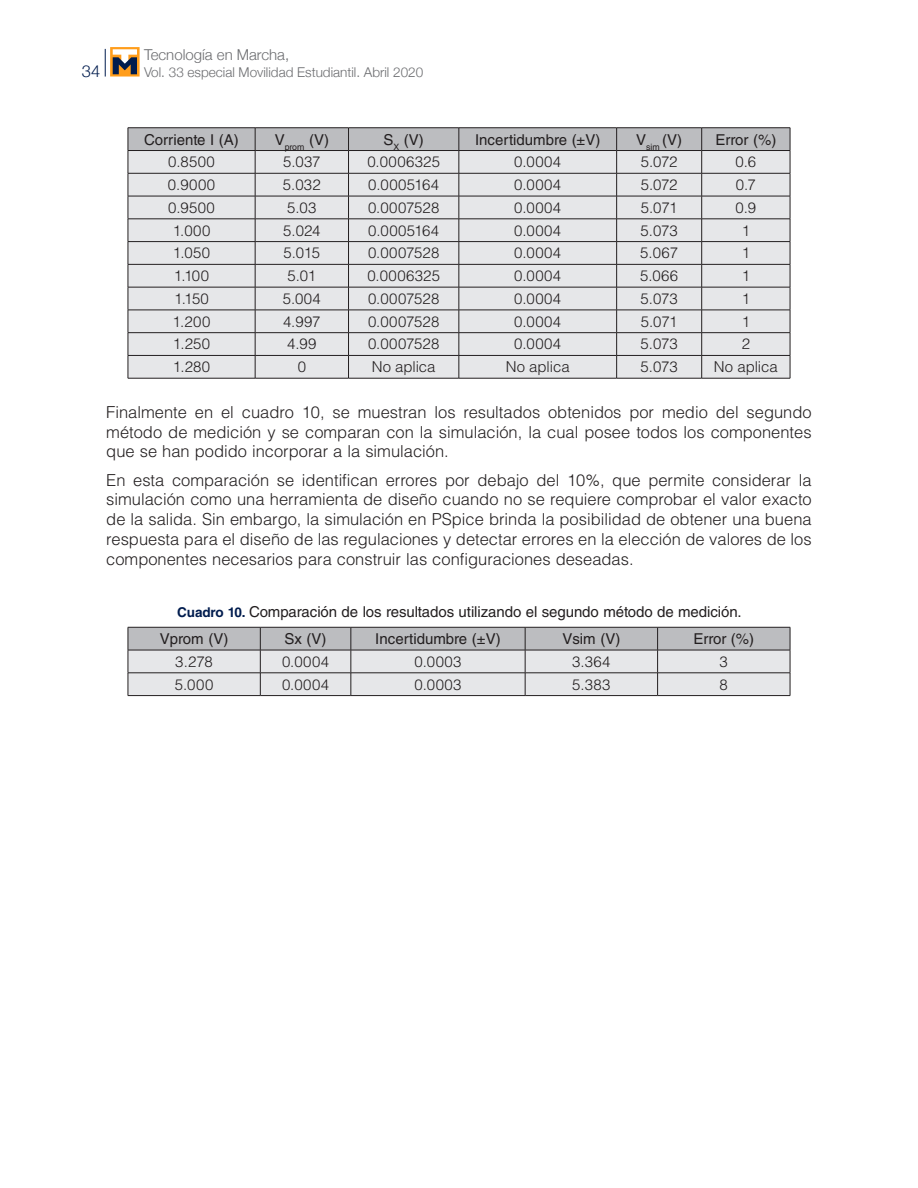
<style>
.page{position:relative;width:918px;height:1188px;background:#fff}
.page>*{position:absolute;margin:0;border:0;box-sizing:border-box;transform-origin:0 0}
._6texto{font:300 16.5px/19.8px "Helvetica LT Std";color:#231f20;text-align:justify}
.t1{font:300 16.5px "Helvetica Neue";color:#001c4e}
.Textos_tablas{font:300 15px "Helvetica LT Std";letter-spacing:.02em;color:#231f20}
.Titulos_celda_superi{font:15px "Helvetica LT Std";color:#231f20}
._9tituloscuadros1{font:15px "Helvetica LT Std";letter-spacing:-.005em;color:#231f20}
.Textos_tablas-2{font:300 15px "Helvetica LT Std";color:#231f20}
.Textos_tablas-3{font:300 15px "Helvetica LT Std";letter-spacing:-.005em;color:#231f20}
.t2{font:300 15px "Helvetica Neue";color:#6c6d70}
.t3{font:300 13.5px "Helvetica Neue";color:#6c6d70}
.s1{font-weight:700;font-size:13.5px;color:#001c4e}
</style>
<div class="page">
<svg style="left:105px;top:49px;width:1px;height:28px"></svg>
<svg style="left:110px;top:47px;width:30px;height:30px"></svg>
<svg style="left:113px;top:49px;width:24px;height:25px"></svg>
<hr style="left:128px;top:378px;width:127px;height:1px;background:#231f20">
<hr style="left:255px;top:378px;width:94px;height:1px;background:#231f20">
<hr style="left:349px;top:378px;width:110px;height:1px;background:#231f20">
<hr style="left:459px;top:378px;width:158px;height:1px;background:#231f20">
<hr style="left:617px;top:378px;width:85px;height:1px;background:#231f20">
<hr style="left:702px;top:378px;width:88px;height:1px;background:#231f20">
<hr style="left:128px;top:127px;width:127px;height:1px;background:#231f20">
<hr style="left:255px;top:127px;width:94px;height:1px;background:#231f20">
<hr style="left:349px;top:127px;width:110px;height:1px;background:#231f20">
<hr style="left:459px;top:127px;width:158px;height:1px;background:#231f20">
<hr style="left:617px;top:127px;width:85px;height:1px;background:#231f20">
<hr style="left:702px;top:127px;width:88px;height:1px;background:#231f20">
<svg style="left:128px;top:128px;width:663px;height:250px;background:#d8d9db"></svg>
<hr style="left:128px;top:150px;width:127px;height:1px;background:#231f20">
<hr style="left:255px;top:150px;width:94px;height:1px;background:#231f20">
<hr style="left:349px;top:150px;width:110px;height:1px;background:#231f20">
<hr style="left:459px;top:150px;width:158px;height:1px;background:#231f20">
<hr style="left:617px;top:150px;width:85px;height:1px;background:#231f20">
<hr style="left:702px;top:150px;width:88px;height:1px;background:#231f20">
<svg style="left:128px;top:627px;width:663px;height:69px;background:#ceced1"></svg>
<hr style="left:128px;top:650px;width:132px;height:1px;background:#231f20">
<hr style="left:260px;top:650px;width:91px;height:1px;background:#231f20">
<hr style="left:351px;top:650px;width:174px;height:1px;background:#231f20">
<hr style="left:525px;top:650px;width:133px;height:1px;background:#231f20">
<hr style="left:658px;top:650px;width:132px;height:1px;background:#231f20">
<p class="t2" style="left:144px;top:43px;width:147px">Tecnología en Marcha,</p>
<p class="t1" style="left:82px;top:57px;width:20px">34</p>
<p class="t3" style="left:144px;top:61px;width:281px">Vol. 33 especial Movilidad Estudiantil. Abril 2020</p>
<p class="Titulos_celda_superi" style="left:144px;top:131px;width:96px">Corriente I (A)</p>
<p class="Titulos_celda_superi" style="left:275px;top:131px;width:56px">V<sub>prom</sub> (V)</p>
<p class="Titulos_celda_superi" style="left:383px;top:131px;width:42px">S<sub>X</sub> (V)</p>
<p class="Titulos_celda_superi" style="left:475px;top:131px;width:127px">Incertidumbre (±V)</p>
<p class="Titulos_celda_superi" style="left:636px;top:131px;width:48px">V<sub>sim</sub> (V)</p>
<p class="Titulos_celda_superi" style="left:715px;top:131px;width:62px">Error (%)</p>
<p class="Textos_tablas" style="left:168px;top:153px;width:48px">0.8500</p>
<p class="Textos_tablas" style="left:283px;top:153px;width:39px">5.037</p>
<p class="Textos_tablas" style="left:367px;top:153px;width:74px">0.0006325</p>
<p class="Textos_tablas" style="left:514px;top:153px;width:49px">0.0004</p>
<p class="Textos_tablas" style="left:641px;top:153px;width:38px">5.072</p>
<p class="Textos_tablas" style="left:736px;top:153px;width:22px">0.6</p>
<p class="Textos_tablas" style="left:168px;top:175px;width:49px">0.9000</p>
<p class="Textos_tablas" style="left:283px;top:175px;width:39px">5.032</p>
<p class="Textos_tablas" style="left:368px;top:175px;width:72px">0.0005164</p>
<p class="Textos_tablas" style="left:514px;top:175px;width:49px">0.0004</p>
<p class="Textos_tablas" style="left:641px;top:175px;width:38px">5.072</p>
<p class="Textos_tablas" style="left:736px;top:175px;width:22px">0.7</p>
<p class="Textos_tablas" style="left:168px;top:198px;width:48px">0.9500</p>
<p class="Textos_tablas" style="left:287px;top:198px;width:31px">5.03</p>
<p class="Textos_tablas-2" style="left:368px;top:198px;width:73px">0.0007528</p>
<p class="Textos_tablas" style="left:514px;top:198px;width:49px">0.0004</p>
<p class="Textos_tablas" style="left:641px;top:198px;width:38px">5.071</p>
<p class="Textos_tablas" style="left:735px;top:198px;width:22px">0.9</p>
<p class="Textos_tablas" style="left:173px;top:221px;width:39px">1.000</p>
<p class="Textos_tablas" style="left:283px;top:221px;width:39px">5.024</p>
<p class="Textos_tablas" style="left:368px;top:221px;width:72px">0.0005164</p>
<p class="Textos_tablas" style="left:514px;top:221px;width:49px">0.0004</p>
<p class="Textos_tablas" style="left:641px;top:221px;width:39px">5.073</p>
<p class="Textos_tablas" style="left:742px;top:221px;width:10px">1</p>
<p class="Textos_tablas" style="left:173px;top:244px;width:39px">1.050</p>
<p class="Textos_tablas" style="left:284px;top:244px;width:38px">5.015</p>
<p class="Textos_tablas-2" style="left:368px;top:244px;width:73px">0.0007528</p>
<p class="Textos_tablas" style="left:514px;top:244px;width:49px">0.0004</p>
<p class="Textos_tablas" style="left:640px;top:244px;width:39px">5.067</p>
<p class="Textos_tablas" style="left:742px;top:244px;width:10px">1</p>
<p class="Textos_tablas" style="left:174px;top:266px;width:37px">1.100</p>
<p class="Textos_tablas" style="left:287px;top:266px;width:30px">5.01</p>
<p class="Textos_tablas" style="left:367px;top:266px;width:74px">0.0006325</p>
<p class="Textos_tablas" style="left:514px;top:266px;width:49px">0.0004</p>
<p class="Textos_tablas" style="left:640px;top:266px;width:40px">5.066</p>
<p class="Textos_tablas" style="left:742px;top:266px;width:10px">1</p>
<p class="Textos_tablas" style="left:174px;top:289px;width:36px">1.150</p>
<p class="Textos_tablas" style="left:283px;top:289px;width:40px">5.004</p>
<p class="Textos_tablas-2" style="left:368px;top:289px;width:73px">0.0007528</p>
<p class="Textos_tablas" style="left:514px;top:289px;width:49px">0.0004</p>
<p class="Textos_tablas" style="left:641px;top:289px;width:39px">5.073</p>
<p class="Textos_tablas" style="left:742px;top:289px;width:10px">1</p>
<p class="Textos_tablas" style="left:173px;top:312px;width:39px">1.200</p>
<p class="Textos_tablas" style="left:283px;top:312px;width:39px">4.997</p>
<p class="Textos_tablas-2" style="left:368px;top:312px;width:73px">0.0007528</p>
<p class="Textos_tablas" style="left:514px;top:312px;width:49px">0.0004</p>
<p class="Textos_tablas" style="left:641px;top:312px;width:38px">5.071</p>
<p class="Textos_tablas" style="left:742px;top:312px;width:10px">1</p>
<p class="Textos_tablas" style="left:173px;top:335px;width:39px">1.250</p>
<p class="Textos_tablas" style="left:287px;top:335px;width:31px">4.99</p>
<p class="Textos_tablas-2" style="left:368px;top:335px;width:73px">0.0007528</p>
<p class="Textos_tablas" style="left:514px;top:335px;width:49px">0.0004</p>
<p class="Textos_tablas" style="left:641px;top:335px;width:39px">5.073</p>
<p class="Textos_tablas" style="left:742px;top:335px;width:10px">2</p>
<p class="Textos_tablas" style="left:173px;top:358px;width:39px">1.280</p>
<p class="Textos_tablas" style="left:298px;top:358px;width:10px">0</p>
<p class="Textos_tablas-3" style="left:372px;top:358px;width:65px">No aplica</p>
<p class="Textos_tablas-3" style="left:506px;top:358px;width:65px">No aplica</p>
<p class="Textos_tablas" style="left:641px;top:358px;width:39px">5.073</p>
<p class="Textos_tablas-3" style="left:714px;top:358px;width:65px">No aplica</p>
<p class="_6texto" style="left:106px;top:402px;width:707px">Finalmente en el cuadro 10, se muestran los resultados obtenidos por medio del segundo método de medición y se comparan con la simulación, la cual posee todos los componentes que se han podido incorporar a la simulación.</p>
<p class="_6texto" style="left:106px;top:470px;width:707px">En esta comparación se identifican errores por debajo del 10%, que permite considerar la simulación como una herramienta de diseño cuando no se requiere comprobar el valor exacto de la salida. Sin embargo, la simulación en PSpice brinda la posibilidad de obtener una buena respuesta para el diseño de las regulaciones y detectar errores en la elección de valores de los componentes necesarios para construir las configuraciones deseadas.</p>
<p class="_9tituloscuadros1" style="left:177px;top:603px;width:566px"><span class="s1">Cuadro 10.</span> Comparación de los resultados utilizando el segundo método de medición.</p>
<p class="Titulos_celda_superi" style="left:160px;top:630px;width:70px">Vprom (V)</p>
<p class="Titulos_celda_superi" style="left:285px;top:630px;width:44px">Sx (V)</p>
<p class="Titulos_celda_superi" style="left:375px;top:630px;width:127px">Incertidumbre (±V)</p>
<p class="Titulos_celda_superi" style="left:562px;top:630px;width:59px">Vsim (V)</p>
<p class="Titulos_celda_superi" style="left:693px;top:630px;width:62px">Error (%)</p>
<p class="Textos_tablas" style="left:175px;top:652px;width:39px">3.278</p>
<p class="Textos_tablas" style="left:282px;top:652px;width:49px">0.0004</p>
<p class="Textos_tablas" style="left:414px;top:652px;width:49px">0.0003</p>
<p class="Textos_tablas" style="left:572px;top:652px;width:40px">3.364</p>
<p class="Textos_tablas" style="left:720px;top:652px;width:10px">3</p>
<p class="Textos_tablas" style="left:175px;top:675px;width:40px">5.000</p>
<p class="Textos_tablas" style="left:282px;top:675px;width:49px">0.0004</p>
<p class="Textos_tablas" style="left:414px;top:675px;width:49px">0.0003</p>
<p class="Textos_tablas" style="left:572px;top:675px;width:40px">5.383</p>
<p class="Textos_tablas" style="left:720px;top:675px;width:10px">8</p>
</div>
